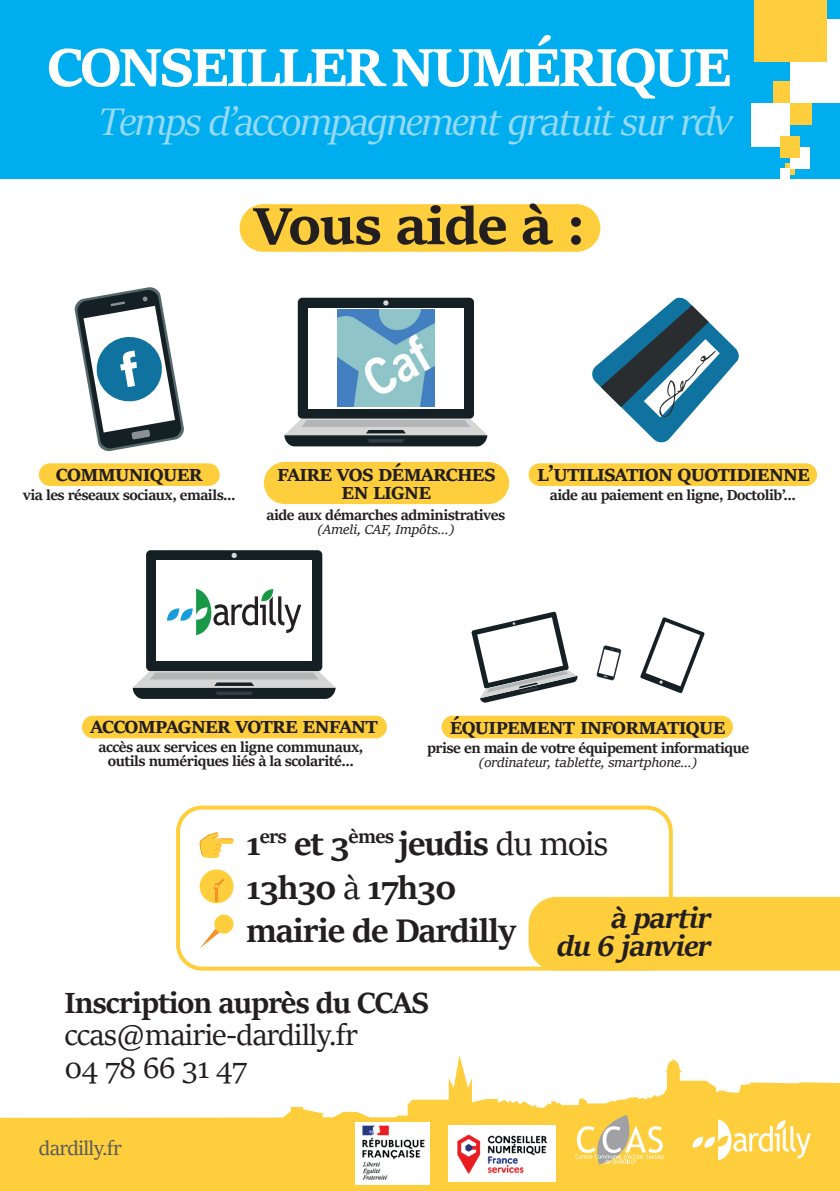
<style>
.page{position:relative;width:840px;height:1191px;background:#fff}
.page>*{position:absolute;margin:0;border:0;box-sizing:border-box;transform-origin:0 0}
.t1{font:700 57.8px "Sitka Text";letter-spacing:-.065em;color:#fff}
.t2{font:700 56.4px "Sitka Text";letter-spacing:-.03em;color:#231f20}
.t3{font:italic 43.2px "Sitka Banner";letter-spacing:-.03em;color:#97daf7}
.t4{font:700 36px/43.2px "Sitka Heading";letter-spacing:-.03em;color:#231f20}
.t5{font:32.2px/32.2px "Sitka Heading";letter-spacing:-.03em;color:#231f20}
.t6{font:700 32.2px "Sitka Heading";letter-spacing:-.03em;color:#231f20}
.t7{font:italic 700 31.6px/28px "Sitka Heading";letter-spacing:-.03em;color:#231f20;text-align:right}
.t8{font:700 24px/18px "Sitka Heading";letter-spacing:-.03em;color:#231f20;text-align:center}
.t9{font:22px "Sitka Heading";letter-spacing:-.03em;color:#565b5c}
.t10{font:700 16px/14px "Sitka Heading";letter-spacing:-.03em;color:#231f20;text-align:center}
.t11{font:italic 14px "Sitka Text";letter-spacing:-.03em;color:#231f20}
.s1{font-weight:400}
</style>
<div class="page">
<div style="left:0;top:0;width:839px;height:178px;background:#00aeef"></div>
<svg style="left:784px;top:163px;width:10px;height:11px"></svg>
<div style="left:772px;top:81px;width:39px;height:44px;background:#ffce3d"></div>
<div style="left:789px;top:19px;width:50px;height:84px;background:#fff"></div>
<div style="left:753px;top:0;width:73px;height:62px;background:#ffce3d"></div>
<div style="left:751px;top:103px;width:38px;height:44px;background:#fff"></div>
<div style="left:789px;top:147px;width:20px;height:22px;background:#fff"></div>
<div style="left:779px;top:136px;width:20px;height:22px;background:#ffce3d"></div>
<div style="left:779px;top:169px;width:10px;height:11px;background:#fff"></div>
<svg style="left:0;top:1055px;width:839px;height:136px;fill:#ffce3d"></svg>
<svg style="left:692px;top:1117px;width:118px;height:43px"></svg>
<svg style="left:575px;top:1114px;width:88px;height:50px;background:#ecce74"></svg>
<div style="left:239px;top:204px;width:361px;height:48px;background:#ffce3d;border-radius:24px"></div>
<div style="left:39px;top:463px;width:181px;height:23px;background:#ffce3d;border-radius:11px"></div>
<div style="left:82px;top:715px;width:305px;height:23px;background:#ffce3d;border-radius:11px"></div>
<div style="left:441px;top:715px;width:291px;height:23px;background:#ffce3d;border-radius:11px"></div>
<div style="left:528px;top:463px;width:288px;height:23px;background:#ffce3d;border-radius:11px"></div>
<svg style="left:592px;top:297px;width:147px;height:146px"></svg>
<div style="left:264px;top:462px;width:245px;height:42px;background:#ffce3d;border-radius:21px"></div>
<div style="left:297px;top:298px;width:176px;height:121px;background:#152025;border-radius:5px"></div>
<div style="left:308px;top:308px;width:155px;height:100px;background:#fff"></div>
<img style="left:337px;top:310px;width:97px;height:97px">
<svg style="left:383px;top:300px;width:5px;height:5px"></svg>
<svg style="left:284px;top:419px;width:203px;height:27px;background:#828789"></svg>
<div style="left:146px;top:550px;width:176px;height:121px;background:#152025;border-radius:5px"></div>
<div style="left:156px;top:560px;width:156px;height:101px;background:#fff"></div>
<svg style="left:231px;top:553px;width:6px;height:5px"></svg>
<svg style="left:133px;top:671px;width:202px;height:28px;background:#82888a"></svg>
<svg style="left:74px;top:287px;width:110px;height:165px"></svg>
<svg style="left:471px;top:611px;width:106px;height:92px"></svg>
<svg style="left:640px;top:617px;width:64px;height:76px"></svg>
<svg style="left:596px;top:645px;width:25px;height:35px"></svg>
<svg style="left:167px;top:588px;width:134px;height:47px"></svg>
<svg style="left:200px;top:929px;width:22px;height:19px"></svg>
<div style="left:214px;top:914px;width:19px;height:19px;background:#ffce3d;border-radius:50%"></div>
<div style="left:199px;top:869px;width:34px;height:34px;background:#ffce3d;border-radius:50%"></div>
<svg style="left:213px;top:878px;width:11px;height:23px"></svg>
<svg style="left:199px;top:832px;width:34px;height:27px"></svg>
<div style="left:176px;top:805px;width:496px;height:165px;border:4px solid #ffce3d;border-radius:24px"></div>
<div style="left:528px;top:897px;width:311px;height:73px;background:#ffce3d"></div>
<img style="left:448px;top:1125px;width:107px;height:56px">
<img style="left:355px;top:1122px;width:74px;height:62px">
<h1 class="t1" style="left:47px;top:22px;width:686px">CONSEILLER NUMÉRIQUE</h1>
<h3 class="t3" style="left:98px;top:91px;width:635px">Temps d’accompagnement gratuit sur rdv</h3>
<h2 class="t2" style="left:253px;top:181px;width:334px">Vous aide à :</h2>
<h3 class="t8" style="left:56px;top:462px;width:148px">communiquer</h3>
<p class="t10" style="left:23px;top:487px;width:214px">via les réseaux sociaux, emails...</p>
<h3 class="t8" style="left:277px;top:462px;width:220px">faire vos démarches en ligne</h3>
<p class="t10" style="left:266px;top:507px;width:240px">aide aux démarches administratives</p>
<p class="t11" style="left:317px;top:519px;width:139px">(Ameli, CAF, Impôts...)</p>
<h3 class="t8" style="left:537px;top:462px;width:274px">l’utilisation quotidienne</h3>
<p class="t10" style="left:549px;top:487px;width:247px">aide au paiement en ligne, Doctolib’...</p>
<h3 class="t8" style="left:90px;top:715px;width:289px">accompagner votre enfant</h3>
<p class="t10" style="left:98px;top:739px;width:266px">accès aux services en ligne communaux, outils numériques liés à la scolarité...</p>
<h3 class="t8" style="left:449px;top:715px;width:277px">équipement informatique</h3>
<p class="t10" style="left:427px;top:740px;width:323px">prise en main de votre équipement informatique</p>
<p class="t11" style="left:478px;top:752px;width:220px">(ordinateur, tablette, smartphone...)</p>
<h3 class="t4" style="left:246px;top:820px;width:363px">1<sup>ers</sup> et 3<sup>èmes</sup> jeudis <span class="s1">du mois<br></span>13h30 <span class="s1">à</span> 17h30<br>mairie de Dardilly</h3>
<h3 class="t7" style="left:556px;top:902px;width:156px">à partir<br>du 6 janvier</h3>
<h3 class="t6" style="left:64px;top:979px;width:366px">Inscription auprès du CCAS</h3>
<h3 class="t5" style="left:64px;top:1017px;width:295px">ccas@mairie-dardilly.fr<br>04 78 66 31 47</h3>
<h3 class="t9" style="left:39px;top:1132px;width:85px">dardilly.fr</h3>
</div>
